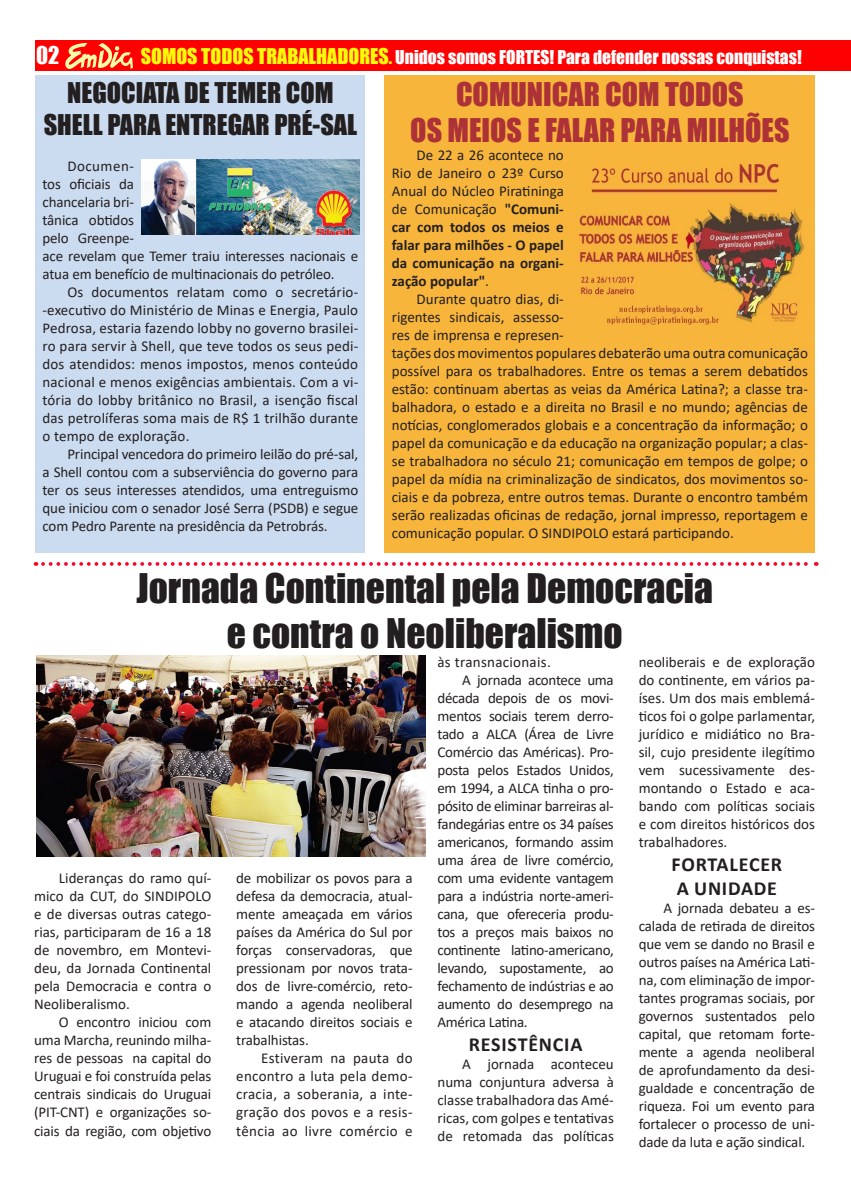
<style>
.page{position:relative;width:851px;height:1177px;background:#fff}
.page>*{position:absolute;margin:0;border:0;box-sizing:border-box;transform-origin:0 0}
.Titulos{font:37.5px "Impact";color:#231f20}
.Titulos-2{font:30px "Impact";color:#ad3237}
.Titulos-3{font:26.25px "Impact";color:#231f20}
.t1{font:22.5px "Impact";color:#fff}
.Entretítulos{font:700 20px "Calibri";letter-spacing:.04em;color:#231f20}
.t2{font:17.5px "Impact";color:#fff}
.Texto{font:15px/18px "Calibri";color:#231f20;text-align:justify}
.Texto-2{font:700 15px/18px "Calibri";color:#231f20;text-align:justify}
.Texto-3{font:15px "Calibri";letter-spacing:.02em;color:#231f20}
.s1{font-size:20px;color:#fffa0a}
.s2{color:#fffa0a}
.s3{font-weight:400}
</style>
<div class="page">
<div style="left:35px;top:41px;width:815px;height:30px;background:#f00"></div>
<svg style="left:65px;top:43px;width:68px;height:26px"></svg>
<div style="left:35px;top:75px;width:330px;height:477px;background:#ccdcf0"></div>
<img style="left:141px;top:160px;width:218px;height:75px">
<div style="left:384px;top:75px;width:431px;height:477px;background:#f7b53b"></div>
<img style="left:575px;top:160px;width:230px;height:165px">
<img style="left:36px;top:656px;width:389px;height:200px">
<svg style="left:43px;top:562px;width:773px;height:4px"></svg>
<p class="t1" style="left:36px;top:38px;width:25px">02</p>
<p class="t2" style="left:141px;top:44px;width:662px"><span class="s1">SOMOS TODOS TRABALHADORES</span><span class="s2">.</span> Unidos somos FORTES! Para defender nossas conquistas!</p>
<p class="Titulos-3" style="left:67px;top:72px;width:268px">NEGOCIATA DE TEMER COM</p>
<p class="Titulos-3" style="left:44px;top:104px;width:315px">SHELL PARA ENTREGAR PRÉ-SAL</p>
<p class="Texto" style="left:43px;top:156px;width:317px;text-align:left;text-indent:25px">Documen-<br>tos oficiais da<br>chancelaria bri-<br>tânica obtidos<br>pelo Greenpe-<br>ace revelam que Temer traiu interesses nacionais e atua em benefício de multinacionais do petróleo.</p>
<p class="Texto" style="left:43px;top:282px;width:317px;text-indent:25px">Os documentos relatam como o secretário--executivo do Ministério de Minas e Energia, Paulo Pedrosa, estaria fazendo lobby no governo brasilei&shy;ro para servir à Shell, que teve todos os seus pedi&shy;dos atendidos: menos impostos, menos conteúdo nacional e menos exigências ambientais. Com a vi&shy;tória do lobby britânico no Brasil, a isenção fiscal das petrolíferas soma mais de R$ 1 trilhão durante o tempo de exploração.</p>
<p class="Texto" style="left:43px;top:444px;width:317px;text-indent:25px">Principal vencedora do primeiro leilão do pré-sal, a Shell contou com a subserviência do governo para ter os seus interesses atendidos, uma entreguismo que iniciou com o senador José Serra (PSDB) e segue com Pedro Parente na presidência da Petrobrás.</p>
<p class="Titulos-2" style="left:456px;top:71px;width:289px">COMUNICAR COM TODOS</p>
<p class="Titulos-2" style="left:410px;top:107px;width:380px">OS MEIOS E FALAR PARA MILHÕES</p>
<p class="Texto-2" style="left:392px;top:146px;width:173px;text-indent:25px"><span class="s3">De 22 a 26 acontece no Rio de Janeiro o 23º Curso Anual do Núcleo Piratininga de Comunicação</span> "Comuni&shy;car com todos os meios e falar para milhões - O papel da comunicação na organi&shy;zação popular"<span class="s3">.</span></p>
<p class="Texto" style="left:392px;top:290px;width:417px;text-align:left;text-indent:25px">Durante quatro dias, di-<br>rigentes sindicais, assesso-<br>res de imprensa e represen-<br>tações dos movimentos populares debaterão uma outra comunicação possível para os trabalhadores. Entre os temas a serem debatidos estão: continuam abertas as veias da América Latina?; a classe tra&shy;balhadora, o estado e a direita no Brasil e no mundo; agências de notícias, conglomerados globais e a concentração da informação; o papel da comunicação e da educação na organização popular; a clas&shy;se trabalhadora no século 21; comunicação em tempos de golpe; o papel da mídia na criminalização de sindicatos, dos movimentos so&shy;ciais e da pobreza, entre outros temas. Durante o encontro também serão realizadas oficinas de redação, jornal impresso, reportagem e comunicação popular. O SINDIPOLO estará participando.</p>
<p class="Titulos" style="left:136px;top:559px;width:578px">Jornada Continental pela Democracia</p>
<p class="Titulos" style="left:227px;top:604px;width:397px">e contra o Neoliberalismo</p>
<p class="Texto" style="left:34px;top:869px;width:179px;text-indent:25px">Lideranças do ramo quí&shy;mico da CUT, do SINDIPOLO e de diversas outras catego&shy;rias, participaram de 16 a 18 de novembro, em Montevi&shy;deu, da Jornada Continental pela Democracia e contra o Neoliberalismo.</p>
<p class="Texto" style="left:34px;top:1013px;width:179px;text-indent:25px">O encontro iniciou com uma Marcha, reunindo milha&shy;res de pessoas na capital do Uruguai e foi construída pelas centrais sindicais do Uruguai (PIT-CNT) e organizações so&shy;ciais da região, com objetivo</p>
<p class="Texto" style="left:236px;top:869px;width:178px">de mobilizar os povos para a defesa da democracia, atual&shy;mente ameaçada em vários países da América do Sul por forças conservadoras, que pressionam por novos trata&shy;dos de livre-comércio, reto&shy;mando a agenda neoliberal e atacando direitos sociais e trabalhistas.</p>
<p class="Texto" style="left:236px;top:1049px;width:178px;text-indent:25px">Estiveram na pauta do encontro a luta pela demo&shy;cracia, a soberania, a inte&shy;gração dos povos e a resis&shy;tência ao livre comércio e</p>
<p class="Texto-3" style="left:437px;top:651px;width:115px">às transnacionais.</p>
<p class="Texto" style="left:437px;top:670px;width:178px;text-indent:25px">A jornada acontece uma década depois de os movi&shy;mentos sociais terem derro&shy;tado a ALCA (Área de Livre Comércio das Américas). Pro&shy;posta pelos Estados Unidos, em 1994, a ALCA tinha o pro&shy;pósito de eliminar barreiras al&shy;fandegárias entre os 34 países americanos, formando assim uma área de livre comércio, com uma evidente vantagem para a indústria norte-ameri&shy;cana, que ofereceria produ&shy;tos a preços mais baixos no continente latino-americano, levando, supostamente, ao fechamento de indústrias e ao aumento do desemprego na América Latina.</p>
<p class="Entretítulos" style="left:469px;top:1030px;width:115px">RESISTÊNCIA</p>
<p class="Texto" style="left:437px;top:1054px;width:178px;text-indent:25px">A jornada aconteceu numa conjuntura adversa à classe trabalhadora das Amé&shy;ricas, com golpes e tentativas de retomada das políticas</p>
<p class="Texto" style="left:638px;top:652px;width:178px">neoliberais e de exploração do continente, em vários pa&shy;íses. Um dos mais emblemá&shy;ticos foi o golpe parlamentar, jurídico e midiático no Bra&shy;sil, cujo presidente ilegítimo vem sucessivamente des&shy;montando o Estado e aca&shy;bando com políticas sociais e com direitos históricos dos trabalhadores.</p>
<p class="Entretítulos" style="left:671px;top:850px;width:112px">FORTALECER</p>
<p class="Entretítulos" style="left:676px;top:874px;width:102px">A UNIDADE</p>
<p class="Texto" style="left:638px;top:898px;width:178px;text-indent:25px">A jornada debateu a es&shy;calada de retirada de direitos que vem se dando no Brasil e outros países na América Lati&shy;na, com eliminação de impor&shy;tantes programas sociais, por governos sustentados pelo capital, que retomam forte&shy;mente a agenda neoliberal de aprofundamento da desi&shy;gualdade e concentração de riqueza. Foi um evento para fortalecer o processo de uni&shy;dade da luta e ação sindical.</p>
</div>
